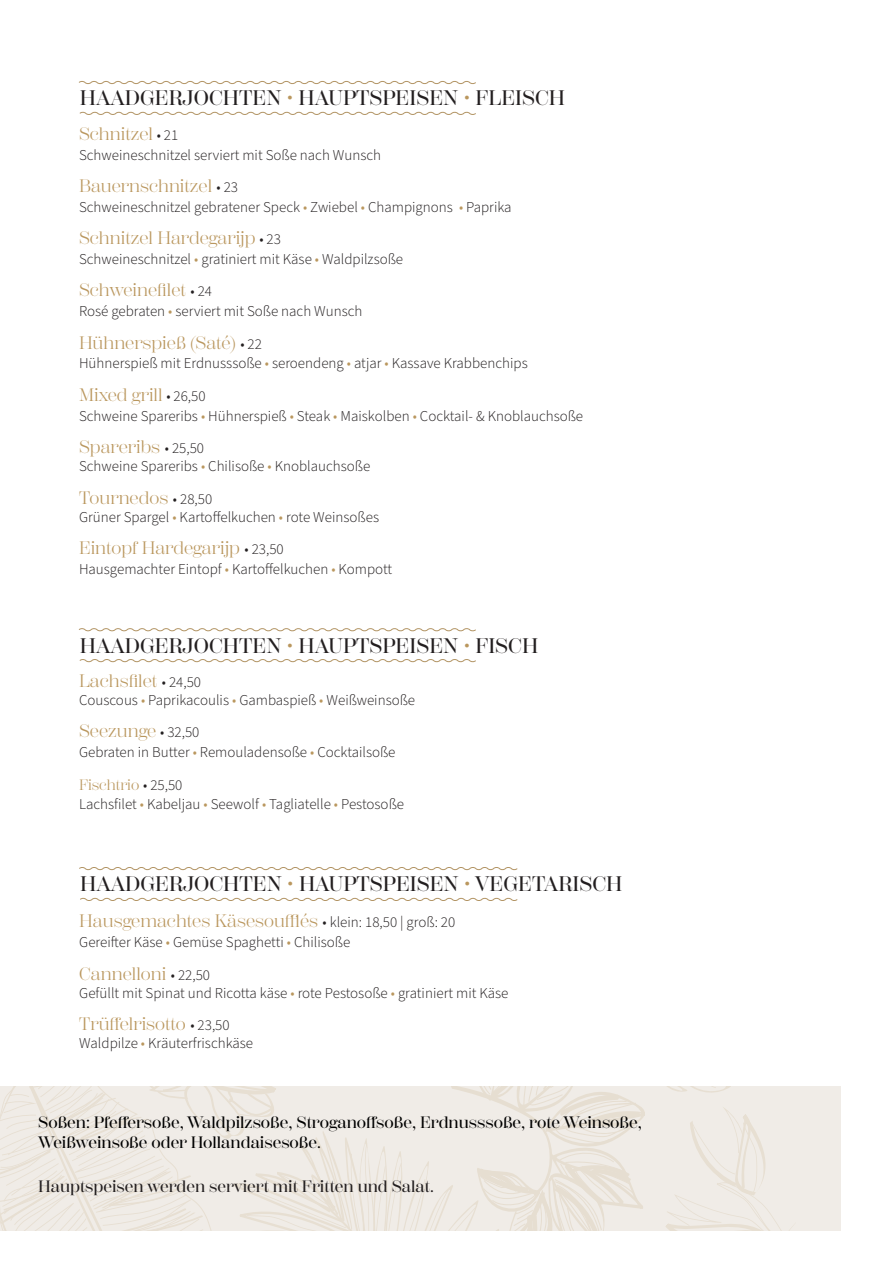
<style>
.page{position:relative;width:893px;height:1263px;background:#fff}
.page>*{position:absolute;margin:0;border:0;box-sizing:border-box;transform-origin:0 0}
.t1{font:500 21px "Scotch Display";color:#231f20}
.t2{font:18px "Scotch Display";color:#ba975e}
.t3{font:500 16.5px "Scotch Display";color:#000}
.t4{font:500 16.5px "Scotch Display";color:#231f20}
.t5{font:300 15px "Source Sans 3";color:#231f20}
.t6{font:15px "Scotch Display";color:#ba975e}
.s1{color:#ba975e}
.s2{font-family:"Source Sans 3";font-weight:300;font-size:15px;color:#231f20}
.s3{font-family:"Source Sans 3";font-weight:300;color:#231f20}
</style>
<div class="page">
<svg style="left:79px;top:111px;width:397px;height:4px"></svg>
<svg style="left:78px;top:81px;width:398px;height:3px"></svg>
<svg style="left:79px;top:659px;width:397px;height:4px"></svg>
<svg style="left:78px;top:628px;width:398px;height:4px"></svg>
<svg style="left:80px;top:897px;width:438px;height:4px"></svg>
<svg style="left:79px;top:867px;width:439px;height:4px"></svg>
<div style="left:0;top:1086px;width:841px;height:144px;background:#f0ece7"></div>
<svg style="left:0;top:1086px;width:792px;height:144px"></svg>
<p class="t1" style="left:80px;top:86px;width:487px">HAADGERJOCHTEN <span class="s1">•</span> HAUPTSPEISEN <span class="s1">•</span> FLEISCH</p>
<p class="t2" style="left:79px;top:123px;width:101px">Schnitzel <span class="s2">• 21</span></p>
<p class="t5" style="left:79px;top:145px;width:304px">Schweineschnitzel serviert mit Soße nach Wunsch</p>
<p class="t2" style="left:79px;top:176px;width:161px">Bauernschnitzel <span class="s2">• 23</span></p>
<p class="t5" style="left:79px;top:197px;width:434px">Schweineschnitzel gebratener Speck <span class="s1">•</span> Zwiebel <span class="s1">•</span> Champignons <span class="s1">•</span> Paprika</p>
<p class="t2" style="left:79px;top:228px;width:203px">Schnitzel Hardegarijp <span class="s2">• 23</span></p>
<p class="t5" style="left:79px;top:249px;width:326px">Schweineschnitzel <span class="s1">•</span> gratiniert mit Käse <span class="s1">•</span> Waldpilzsoße</p>
<p class="t2" style="left:79px;top:280px;width:135px">Schweinefilet <span class="s2">• 24</span></p>
<p class="t5" style="left:79px;top:301px;width:285px">Rosé gebraten <span class="s1">•</span> serviert mit Soße nach Wunsch</p>
<p class="t2" style="left:79px;top:332px;width:184px">Hühnerspieß (Saté) <span class="s2">• 22</span></p>
<p class="t5" style="left:79px;top:353px;width:450px">Hühnerspieß mit Erdnusssoße <span class="s1">•</span> seroendeng <span class="s1">•</span> atjar <span class="s1">•</span> Kassave Krabbenchips</p>
<p class="t2" style="left:79px;top:384px;width:128px">Mixed grill <span class="s2">• 26,50</span></p>
<p class="t5" style="left:79px;top:406px;width:506px">Schweine Spareribs <span class="s1">•</span> Hühnerspieß <span class="s1">•</span> Steak <span class="s1">•</span> Maiskolben <span class="s1">•</span> Cocktail- &amp; Knoblauchsoße</p>
<p class="t2" style="left:79px;top:437px;width:127px">Spareribs <span class="s2">• 25,50</span></p>
<p class="t5" style="left:79px;top:456px;width:293px">Schweine Spareribs <span class="s1">•</span> Chilisoße <span class="s1">•</span> Knoblauchsoße</p>
<p class="t2" style="left:79px;top:487px;width:135px">Tournedos <span class="s2">• 28,50</span></p>
<p class="t5" style="left:79px;top:506px;width:302px">Grüner Spargel <span class="s1">•</span> Kartoffelkuchen <span class="s1">•</span> rote Weinsoßes</p>
<p class="t2" style="left:79px;top:537px;width:206px">Eintopf Hardegarijp <span class="s2">• 23,50</span></p>
<p class="t5" style="left:79px;top:559px;width:315px">Hausgemachter Eintopf <span class="s1">•</span> Kartoffelkuchen <span class="s1">•</span> Kompott</p>
<p class="t1" style="left:80px;top:633px;width:460px">HAADGERJOCHTEN <span class="s1">•</span> HAUPTSPEISEN <span class="s1">•</span> FISCH</p>
<p class="t2" style="left:79px;top:671px;width:124px">Lachsfilet <span class="s2">• 24,50</span></p>
<p class="t5" style="left:79px;top:690px;width:338px">Couscous <span class="s1">•</span> Paprikacoulis <span class="s1">•</span> Gambaspieß <span class="s1">•</span> Weißweinsoße</p>
<p class="t2" style="left:79px;top:721px;width:122px">Seezunge <span class="s2">• 32,50</span></p>
<p class="t5" style="left:79px;top:742px;width:318px">Gebraten in Butter <span class="s1">•</span> Remouladensoße <span class="s1">•</span> Cocktailsoße</p>
<p class="t6" style="left:79px;top:776px;width:105px">Fischtrio <span class="s3">• 25,50</span></p>
<p class="t5" style="left:79px;top:794px;width:327px">Lachsfilet <span class="s1">•</span> Kabeljau <span class="s1">•</span> Seewolf <span class="s1">•</span> Tagliatelle <span class="s1">•</span> Pestosoße</p>
<p class="t1" style="left:80px;top:872px;width:544px">HAADGERJOCHTEN <span class="s1">•</span> HAUPTSPEISEN <span class="s1">•</span> VEGETARISCH</p>
<p class="t2" style="left:79px;top:911px;width:377px">Hausgemachtes Käsesoufflés <span class="s2">• klein: 18,50 | groß: 20</span></p>
<p class="t5" style="left:79px;top:932px;width:272px">Gereifter Käse <span class="s1">•</span> Gemüse Spaghetti <span class="s1">•</span> Chilisoße</p>
<p class="t2" style="left:79px;top:963px;width:132px">Cannelloni <span class="s2">• 22,50</span></p>
<p class="t5" style="left:79px;top:983px;width:431px">Gefüllt mit Spinat und Ricotta käse <span class="s1">•</span> rote Pestosoße <span class="s1">•</span> gratiniert mit Käse</p>
<p class="t2" style="left:79px;top:1013px;width:152px">Trüffelrisotto <span class="s2">• 23,50</span></p>
<p class="t5" style="left:79px;top:1033px;width:175px">Waldpilze <span class="s1">•</span> Kräuterfrischkäse</p>
<p class="t3" style="left:38px;top:1113px;width:605px">Soßen: Pfeffersoße, Waldpilzsoße, Stroganoffsoße, Erdnusssoße, rote Weinsoße,</p>
<p class="t3" style="left:38px;top:1132px;width:284px">Weißweinsoße oder Hollandaisesoße.</p>
<p class="t4" style="left:38px;top:1177px;width:397px">Hauptspeisen werden serviert mit Fritten und Salat.</p>
</div>
